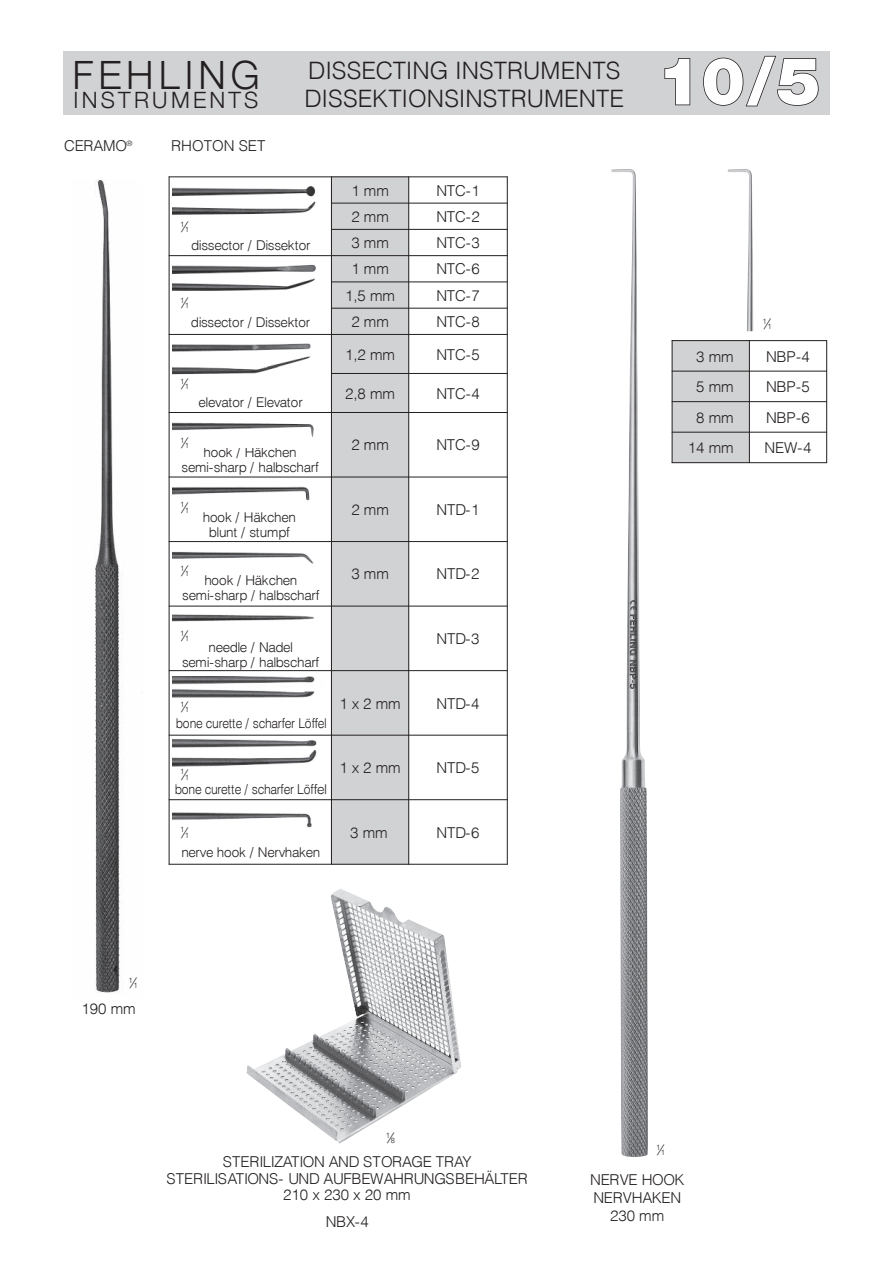
<style>
.page{position:relative;width:893px;height:1263px;background:#fff}
.page>*{position:absolute;margin:0;border:0;box-sizing:border-box;transform-origin:0 0}
.t1{font:900 65.55px "Helvetica Neue";color:#fff}
.t2{font:300 39px "Helvetica Neue";letter-spacing:.13em;color:#231f20}
.t3{font:300 39px "Helvetica";color:#231f20}
.t4{font:300 24px/28.2px "Helvetica";letter-spacing:-.005em;color:#231f20}
.t5{font:300 22.5px "Helvetica Neue";letter-spacing:.145em;color:#231f20}
.t6{font:300 22.5px "Helvetica";color:#231f20}
.t7{font:300 18px "Helvetica";letter-spacing:-.02em;color:#231f20}
.t8{font:300 15px "Helvetica";color:#231f20}
.t9{font:300 15px/18px "Helvetica";letter-spacing:-.02em;color:#231f20;text-align:center}
.t10{font:300 13.5px/15px "Helvetica";letter-spacing:-.02em;color:#231f20;text-align:center}
.t11{font:300 13.5px "Helvetica";letter-spacing:-.02em;color:#231f20;scale:.9 1}
.t12{font:300 7.5px "Helvetica";color:#231f20}
.s1{font-size:15px}
</style>
<div class="page">
<img style="left:611px;top:169px;width:37px;height:988px">
<img style="left:727px;top:169px;width:26px;height:162px">
<div style="left:672px;top:340px;width:77px;height:31px;background:#d1d2d4"></div>
<div style="left:672px;top:371px;width:77px;height:31px;background:#d1d2d4"></div>
<div style="left:672px;top:402px;width:77px;height:30px;background:#d1d2d4"></div>
<div style="left:672px;top:432px;width:77px;height:31px;background:#d1d2d4"></div>
<hr style="left:672px;top:340px;width:1px;height:123px;background:#231f20">
<hr style="left:749px;top:340px;width:1px;height:123px;background:#231f20">
<hr style="left:826px;top:340px;width:1px;height:123px;background:#231f20">
<hr style="left:672px;top:340px;width:155px;height:1px;background:#231f20">
<hr style="left:672px;top:371px;width:155px;height:1px;background:#231f20">
<hr style="left:672px;top:401px;width:155px;height:1px;background:#231f20">
<hr style="left:672px;top:432px;width:155px;height:1px;background:#231f20">
<hr style="left:672px;top:462px;width:155px;height:1px;background:#231f20">
<div style="left:331px;top:176px;width:78px;height:27px;background:#d1d2d4"></div>
<div style="left:331px;top:203px;width:78px;height:26px;background:#d1d2d4"></div>
<div style="left:331px;top:229px;width:78px;height:27px;background:#d1d2d4"></div>
<div style="left:331px;top:256px;width:78px;height:26px;background:#d1d2d4"></div>
<div style="left:331px;top:282px;width:78px;height:26px;background:#d1d2d4"></div>
<div style="left:331px;top:308px;width:78px;height:26px;background:#d1d2d4"></div>
<div style="left:331px;top:334px;width:78px;height:39px;background:#d1d2d4"></div>
<div style="left:331px;top:373px;width:78px;height:39px;background:#d1d2d4"></div>
<div style="left:331px;top:412px;width:78px;height:65px;background:#d1d2d4"></div>
<div style="left:331px;top:477px;width:78px;height:64px;background:#d1d2d4"></div>
<div style="left:331px;top:541px;width:78px;height:65px;background:#d1d2d4"></div>
<div style="left:331px;top:606px;width:78px;height:65px;background:#d1d2d4"></div>
<div style="left:331px;top:671px;width:78px;height:64px;background:#d1d2d4"></div>
<div style="left:331px;top:735px;width:78px;height:65px;background:#d1d2d4"></div>
<div style="left:331px;top:800px;width:78px;height:65px;background:#d1d2d4"></div>
<hr style="left:169px;top:176px;width:1px;height:689px;background:#231f20">
<hr style="left:331px;top:176px;width:1px;height:689px;background:#231f20">
<hr style="left:408px;top:176px;width:1px;height:689px;background:#231f20">
<hr style="left:507px;top:176px;width:1px;height:689px;background:#231f20">
<hr style="left:169px;top:176px;width:339px;height:1px;background:#231f20">
<hr style="left:331px;top:203px;width:177px;height:1px;background:#231f20">
<hr style="left:331px;top:229px;width:177px;height:1px;background:#231f20">
<hr style="left:169px;top:255px;width:339px;height:1px;background:#231f20">
<hr style="left:331px;top:282px;width:177px;height:1px;background:#231f20">
<hr style="left:331px;top:308px;width:177px;height:1px;background:#231f20">
<hr style="left:169px;top:334px;width:339px;height:1px;background:#231f20">
<hr style="left:331px;top:373px;width:177px;height:1px;background:#231f20">
<hr style="left:169px;top:412px;width:339px;height:1px;background:#231f20">
<hr style="left:169px;top:477px;width:339px;height:1px;background:#231f20">
<hr style="left:169px;top:541px;width:339px;height:1px;background:#231f20">
<hr style="left:169px;top:606px;width:339px;height:1px;background:#231f20">
<hr style="left:169px;top:670px;width:339px;height:1px;background:#231f20">
<hr style="left:169px;top:735px;width:339px;height:1px;background:#231f20">
<hr style="left:169px;top:799px;width:339px;height:1px;background:#231f20">
<hr style="left:169px;top:864px;width:339px;height:1px;background:#231f20">
<img style="left:173px;top:186px;width:143px;height:11px">
<svg style="left:173px;top:201px;width:143px;height:14px"></svg>
<img style="left:172px;top:264px;width:144px;height:10px">
<svg style="left:172px;top:278px;width:143px;height:13px"></svg>
<img style="left:172px;top:343px;width:139px;height:9px">
<svg style="left:172px;top:356px;width:139px;height:19px"></svg>
<img style="left:172px;top:422px;width:142px;height:15px">
<img style="left:172px;top:486px;width:138px;height:15px">
<img style="left:172px;top:551px;width:142px;height:13px">
<img style="left:172px;top:614px;width:142px;height:8px">
<img style="left:172px;top:677px;width:143px;height:8px">
<svg style="left:172px;top:689px;width:143px;height:9px"></svg>
<img style="left:172px;top:739px;width:145px;height:9px">
<svg style="left:172px;top:750px;width:145px;height:17px"></svg>
<img style="left:172px;top:812px;width:140px;height:16px">
<img style="left:95px;top:180px;width:28px;height:813px">
<img style="left:247px;top:889px;width:214px;height:254px">
<div style="left:64px;top:51px;width:765px;height:64px;background:#d1d2d4"></div>
<svg style="left:664px;top:58px;width:27px;height:48px"></svg>
<svg style="left:703px;top:55px;width:116px;height:52px"></svg>
<h2 class="t2" style="left:73px;top:51px;width:189px">FEHLING</h2>
<h3 class="t5" style="left:74px;top:87px;width:186px">INSTRUMENTS</h3>
<h2 class="t3" style="left:225px;top:51px;width:32px">G</h2>
<h3 class="t7" style="left:353px;top:64px;width:231px">DISSECTING INSTRUMENTS</h3>
<h3 class="t6" style="left:190px;top:87px;width:65px">ENTS</h3>
<h3 class="t7" style="left:351px;top:86px;width:236px">DISSEKTIONSINSTRUMENTE</h3>
<h3 class="t4" style="left:304px;top:55px;width:321px">DISSECTING INSTRUMENTS<br>DISSEKTIONSINSTRUMENTE</h3>
<p class="t8" style="left:64px;top:136px;width:70px">CERAMO<sup>®</sup></p>
<p class="t8" style="left:171px;top:136px;width:96px">RHOTON SET</p>
<p class="t12" style="left:180px;top:222px;width:10px">1<span class="s1">⁄</span>1</p>
<p class="t10" style="left:191px;top:237px;width:121px">dissector / Dissektor</p>
<p class="t12" style="left:180px;top:298px;width:10px">1<span class="s1">⁄</span>1</p>
<p class="t10" style="left:191px;top:314px;width:121px">dissector / Dissektor</p>
<p class="t12" style="left:180px;top:379px;width:10px">1<span class="s1">⁄</span>1</p>
<p class="t10" style="left:199px;top:394px;width:106px">elevator / Elevator</p>
<p class="t12" style="left:180px;top:438px;width:10px">1<span class="s1">⁄</span>1</p>
<p class="t10" style="left:182px;top:445px;width:139px">hook / Häkchen semi-sharp / halbscharf</p>
<p class="t12" style="left:180px;top:503px;width:10px">1<span class="s1">⁄</span>1</p>
<p class="t10" style="left:203px;top:509px;width:95px">hook / Häkchen blunt / stumpf</p>
<p class="t12" style="left:180px;top:566px;width:10px">1<span class="s1">⁄</span>1</p>
<p class="t10" style="left:182px;top:573px;width:139px">hook / Häkchen semi-sharp / halbscharf</p>
<p class="t12" style="left:180px;top:631px;width:10px">1<span class="s1">⁄</span>1</p>
<p class="t10" style="left:182px;top:639px;width:139px">needle / Nadel semi-sharp / halbscharf</p>
<p class="t12" style="left:180px;top:702px;width:10px">1<span class="s1">⁄</span>1</p>
<p class="t11" style="left:176px;top:714px;width:169px">bone curette / scharfer Löffel</p>
<p class="t12" style="left:180px;top:770px;width:10px">1<span class="s1">⁄</span>1</p>
<p class="t11" style="left:175px;top:781px;width:171px">bone curette / scharfer Löffel</p>
<p class="t12" style="left:180px;top:828px;width:10px">1<span class="s1">⁄</span>1</p>
<p class="t10" style="left:181px;top:845px;width:141px">nerve hook / Nervhaken</p>
<p class="t8" style="left:351px;top:181px;width:39px">1 mm</p>
<p class="t8" style="left:436px;top:181px;width:45px">NTC-1</p>
<p class="t8" style="left:351px;top:207px;width:39px">2 mm</p>
<p class="t8" style="left:436px;top:207px;width:45px">NTC-2</p>
<p class="t8" style="left:351px;top:233px;width:39px">3 mm</p>
<p class="t8" style="left:436px;top:233px;width:45px">NTC-3</p>
<p class="t8" style="left:351px;top:260px;width:39px">1 mm</p>
<p class="t8" style="left:436px;top:260px;width:45px">NTC-6</p>
<p class="t8" style="left:345px;top:286px;width:52px">1,5 mm</p>
<p class="t8" style="left:436px;top:286px;width:45px">NTC-7</p>
<p class="t8" style="left:351px;top:312px;width:39px">2 mm</p>
<p class="t8" style="left:436px;top:312px;width:45px">NTC-8</p>
<p class="t8" style="left:345px;top:345px;width:52px">1,2 mm</p>
<p class="t8" style="left:436px;top:345px;width:45px">NTC-5</p>
<p class="t8" style="left:345px;top:384px;width:52px">2,8 mm</p>
<p class="t8" style="left:436px;top:384px;width:45px">NTC-4</p>
<p class="t8" style="left:351px;top:436px;width:39px">2 mm</p>
<p class="t8" style="left:436px;top:436px;width:45px">NTC-9</p>
<p class="t8" style="left:351px;top:500px;width:39px">2 mm</p>
<p class="t8" style="left:436px;top:500px;width:45px">NTD-1</p>
<p class="t8" style="left:351px;top:565px;width:39px">3 mm</p>
<p class="t8" style="left:436px;top:565px;width:45px">NTD-2</p>
<p class="t8" style="left:436px;top:629px;width:45px">NTD-3</p>
<p class="t8" style="left:339px;top:694px;width:63px">1x2mm</p>
<p class="t8" style="left:436px;top:694px;width:45px">NTD-4</p>
<p class="t8" style="left:339px;top:758px;width:63px">1x2mm</p>
<p class="t8" style="left:436px;top:758px;width:45px">NTD-5</p>
<p class="t8" style="left:350px;top:823px;width:39px">3 mm</p>
<p class="t8" style="left:436px;top:823px;width:45px">NTD-6</p>
<h1 class="t1" style="left:658px;top:42px;width:165px">10/5</h1>
<p class="t12" style="left:762px;top:319px;width:10px">1<span class="s1">⁄</span>1</p>
<p class="t8" style="left:696px;top:347px;width:39px">3 mm</p>
<p class="t8" style="left:766px;top:347px;width:45px">NBP-4</p>
<p class="t8" style="left:696px;top:377px;width:39px">5 mm</p>
<p class="t8" style="left:766px;top:377px;width:45px">NBP-5</p>
<p class="t8" style="left:696px;top:408px;width:39px">8 mm</p>
<p class="t8" style="left:766px;top:408px;width:45px">NBP-6</p>
<p class="t8" style="left:688px;top:438px;width:47px">14 mm</p>
<p class="t8" style="left:764px;top:438px;width:48px">NEW-4</p>
<p class="t12" style="left:129px;top:978px;width:10px">1<span class="s1">⁄</span>1</p>
<p class="t8" style="left:82px;top:999px;width:56px">190 mm</p>
<p class="t12" style="left:386px;top:1133px;width:10px">1<span class="s1">⁄</span>8</p>
<p class="t9" style="left:167px;top:1153px;width:363px;line-height:16.5px">STERILIZATION AND STORAGE TRAY<br>STERILISATIONS- UND AUFBEWAHRUNGSBEHÄLTER<br>210 x 230 x 20 mm</p>
<p class="t8" style="left:326px;top:1212px;width:45px">NBX-4</p>
<p class="t12" style="left:656px;top:1145px;width:10px">1<span class="s1">⁄</span>1</p>
<p class="t9" style="left:590px;top:1170px;width:96px">NERVE HOOK<br>NERVHAKEN<br>230 mm</p>
</div>
